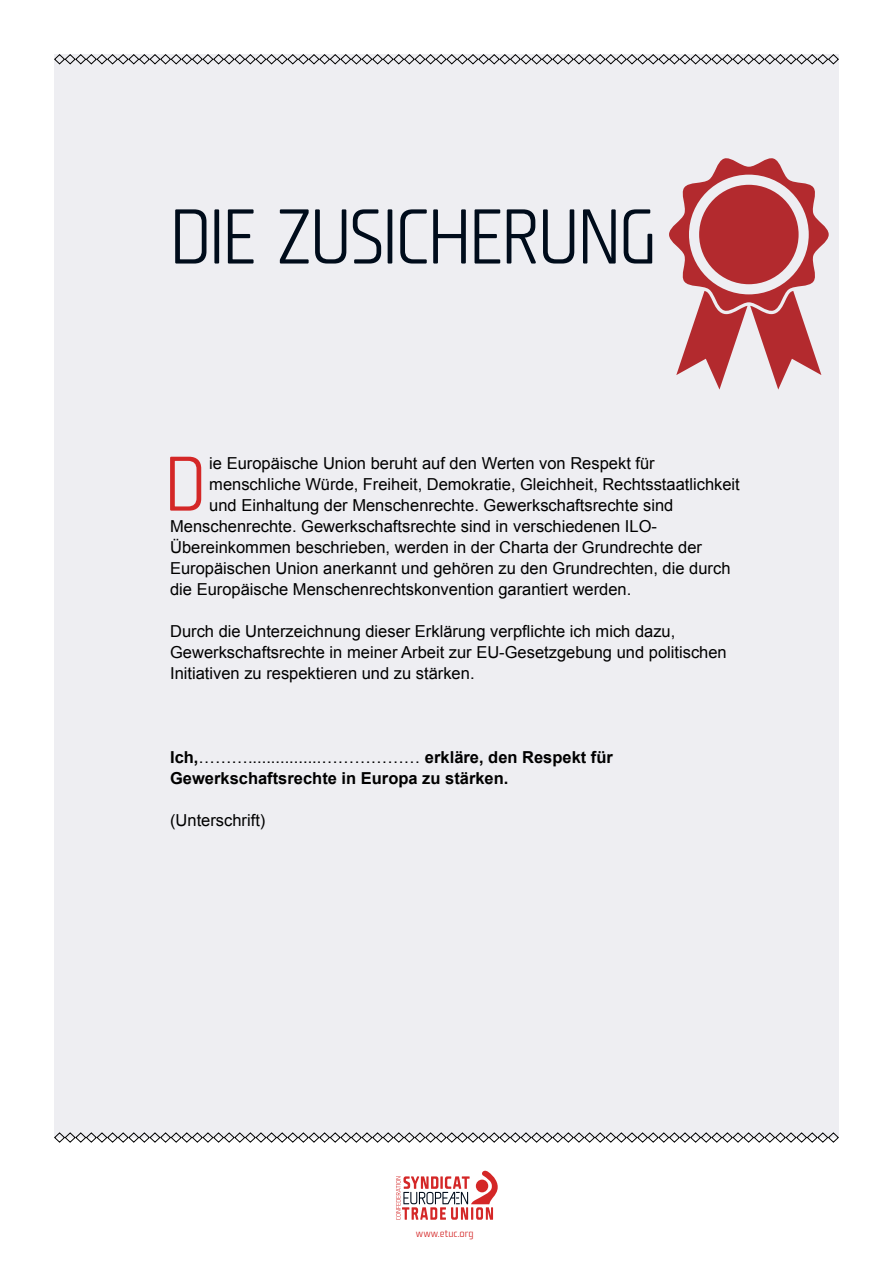
<style>
.page{position:relative;width:893px;height:1263px;background:#fff}
.page>*{position:absolute;margin:0;border:0;box-sizing:border-box;transform-origin:0 0}
.t1{font:75px "Fishmonger ML";letter-spacing:-.02em;color:#000c1b}
.t2{font:74.7px "Fishmonger ML";color:#d42727}
.t3{font:16.5px/21px "Arial";color:#000}
.t4{font:700 16.5px/21px "Arial";color:#000}
.t5{font:10.5px "Fishmonger ML";color:#d42727}
.s1{font-weight:400}
</style>
<div class="page">
<div style="left:54px;top:54px;width:785px;height:1083px;background:#eeeef2"></div>
<svg style="left:54px;top:54px;width:785px;height:11px"></svg>
<svg style="left:54px;top:1132px;width:785px;height:11px"></svg>
<svg style="left:396px;top:1170px;width:102px;height:50px"></svg>
<svg style="left:669px;top:158px;width:160px;height:232px"></svg>
<div style="left:699px;top:185px;width:100px;height:99px;background:#b32a2e;border-radius:50%"></div>
<h1 class="t1" style="left:170px;top:188px;width:489px">DIE ZUSICHERUNG</h1>
<h2 class="t2" style="left:165px;top:436px;width:42px">D</h2>
<p class="t3" style="left:209px;top:452px;width:447px">ie Europäische Union beruht auf den Werten von Respekt für</p>
<p class="t3" style="left:209px;top:473px;width:532px">menschliche Würde, Freiheit, Demokratie, Gleichheit, Rechtsstaatlichkeit</p>
<p class="t3" style="left:209px;top:494px;width:466px">und Einhaltung der Menschenrechte. Gewerkschaftsrechte sind</p>
<p class="t3" style="left:170px;top:515px;width:488px">Menschenrechte. Gewerkschaftsrechte sind in verschiedenen ILO-</p>
<p class="t3" style="left:170px;top:536px;width:533px">Übereinkommen beschrieben, werden in der Charta der Grundrechte der</p>
<p class="t3" style="left:170px;top:557px;width:562px">Europäischen Union anerkannt und gehören zu den Grundrechten, die durch</p>
<p class="t3" style="left:170px;top:578px;width:463px">die Europäische Menschenrechtskonvention garantiert werden.</p>
<p class="t3" style="left:170px;top:620px;width:558px">Durch die Unterzeichnung dieser Erklärung verpflichte ich mich dazu,<br>Gewerkschaftsrechte in meiner Arbeit zur EU-Gesetzgebung und politischen<br>Initiativen zu respektieren und zu stärken.</p>
<p class="t4" style="left:170px;top:747px;width:444px">Ich,<span class="s1">………................………………</span> erkläre, den Respekt für<br>Gewerkschaftsrechte in Europa zu stärken.</p>
<p class="t3" style="left:170px;top:809px;width:97px">(Unterschrift)</p>
<p class="t5" style="left:416px;top:1226px;width:59px">www.etuc.org</p>
</div>
